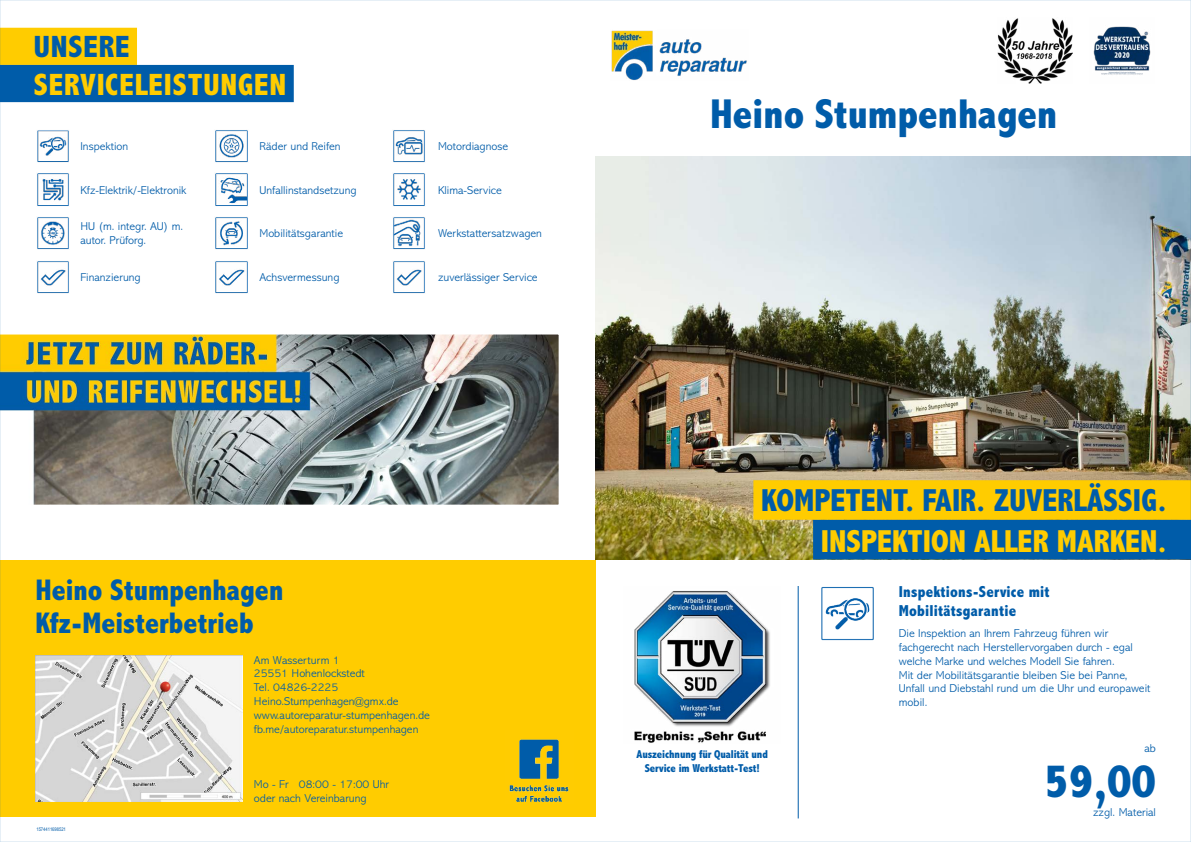
<style>
.page{position:relative;width:1191px;height:842px;background:#fff}
.page>*{position:absolute;margin:0;border:0;box-sizing:border-box;transform-origin:0 0}
.t1{font:800 condensed 48px "Abadi MT Pro";color:#005ca9}
.t2{font:800 condensed 42px "Abadi MT Pro";color:#005ca9}
.t3{font:800 condensed 32px "Abadi MT Pro";color:#005ca9}
.t4{font:800 condensed 32px "Abadi MT Pro";color:#fc0}
.t5{font:800 condensed 31px "Abadi MT Pro";letter-spacing:.025em;color:#fc0}
.t6{font:800 condensed 31px "Abadi MT Pro";letter-spacing:.025em;color:#005ca9}
.t7{font:800 condensed 30px/33px "Abadi MT Pro";color:#005ca9}
.t8{font:800 condensed 16px/19.2px "Abadi MT Pro";letter-spacing:.01em;color:#005ca9}
.t9{font:300 11.5px/13.8px "Abadi MT Pro";color:#005ca9}
.t10{font:800 condensed 11.5px/13.8px "Abadi MT Pro";letter-spacing:-.01em;color:#005ca9;text-align:center}
.t11{font:5px "Arial Narrow MT Std";color:#005ca9}
</style>
<div class="page">
<div style="left:0;top:28px;width:137px;height:37px;background:#fc0"></div>
<div style="left:0;top:65px;width:294px;height:37px;background:#005ca9"></div>
<img style="left:2px;top:334px;width:557px;height:171px">
<div style="left:0;top:559px;width:595px;height:257px;background:#fc0"></div>
<img style="left:35px;top:656px;width:207px;height:145px">
<hr style="left:797px;top:586px;width:1px;height:232px;background:#005ca9">
<img style="left:509px;top:739px;width:60px;height:63px">
<img style="left:611px;top:30px;width:136px;height:50px">
<img style="left:595px;top:157px;width:594px;height:402px">
<img style="left:634px;top:591px;width:136px;height:152px">
<img style="left:393px;top:261px;width:32px;height:33px">
<img style="left:393px;top:217px;width:32px;height:33px">
<img style="left:215px;top:217px;width:33px;height:33px">
<img style="left:37px;top:217px;width:32px;height:33px">
<img style="left:393px;top:173px;width:32px;height:33px">
<img style="left:215px;top:173px;width:33px;height:33px">
<img style="left:37px;top:173px;width:32px;height:33px">
<img style="left:393px;top:130px;width:32px;height:32px">
<img style="left:215px;top:130px;width:33px;height:32px">
<img style="left:37px;top:130px;width:32px;height:32px">
<img style="left:215px;top:261px;width:33px;height:33px">
<img style="left:37px;top:261px;width:32px;height:33px">
<img style="left:821px;top:586px;width:53px;height:55px">
<div style="left:813px;top:519px;width:378px;height:40px;background:#005ca9"></div>
<div style="left:753px;top:480px;width:438px;height:40px;background:#fc0"></div>
<img style="left:997px;top:18px;width:75px;height:65px">
<img style="left:1093px;top:26px;width:58px;height:49px">
<h3 class="t6" style="left:34px;top:30px;width:97px">UNSERE</h3>
<h3 class="t5" style="left:34px;top:67px;width:254px">SERVICELEISTUNGEN</h3>
<p class="t9" style="left:80px;top:139px;width:49px">Inspektion</p>
<p class="t9" style="left:259px;top:139px;width:83px">Räder und Reifen</p>
<p class="t9" style="left:438px;top:139px;width:72px">Motordiagnose</p>
<p class="t9" style="left:80px;top:183px;width:107px">Kfz-Elektrik/-Elektronik</p>
<p class="t9" style="left:259px;top:183px;width:99px">Unfallinstandsetzung</p>
<p class="t9" style="left:438px;top:183px;width:65px">Klima-Service</p>
<p class="t9" style="left:80px;top:220px;width:104px">HU (m. integr. AU) m. autor. Prüforg.</p>
<p class="t9" style="left:259px;top:227px;width:85px">Mobilitätsgarantie</p>
<p class="t9" style="left:438px;top:227px;width:105px">Werkstattersatzwagen</p>
<p class="t9" style="left:80px;top:271px;width:62px">Finanzierung</p>
<p class="t9" style="left:259px;top:271px;width:81px">Achsvermessung</p>
<p class="t9" style="left:438px;top:271px;width:101px">zuverlässiger Service</p>
<h3 class="t7" style="left:35px;top:574px;width:249px">Heino Stumpenhagen<br>Kfz-Meisterbetrieb</h3>
<p class="t9" style="left:254px;top:653px;width:177px">Am Wasserturm 1<br>25551 Hohenlockstedt<br>Tel. 04826-2225<br>Heino.Stumpenhagen@gmx.de www.autoreparatur-stumpenhagen.de fb.me/autoreparatur.stumpenhagen</p>
<p class="t11" style="left:36px;top:827px;width:31px">1574411698521</p>
<p class="t9" style="left:254px;top:777px;width:137px">Mo - Fr 08:00 - 17:00 Uhr oder nach Vereinbarung</p>
<h2 class="t2" style="left:710px;top:90px;width:348px">Heino Stumpenhagen</h2>
<h3 class="t3" style="left:761px;top:483px;width:407px">KOMPETENT. FAIR. ZUVERLÄSSIG.</h3>
<h3 class="t4" style="left:820px;top:523px;width:348px">INSPEKTION ALLER MARKEN.</h3>
<p class="t10" style="left:636px;top:748px;width:133px">Auszeichnung für Qualität und<br>Service im Werkstatt-Test!</p>
<h3 class="t8" style="left:899px;top:582px;width:152px">Inspektions-Service mit<br>Mobilitätsgarantie</h3>
<p class="t9" style="left:899px;top:627px;width:253px">Die Inspektion an Ihrem Fahrzeug führen wir fachgerecht nach Herstellervorgaben durch - egal welche Marke und welches Modell Sie fahren.<br>Mit der Mobilitätsgarantie bleiben Sie bei Panne, Unfall und Diebstahl rund um die Uhr und europaweit mobil.</p>
<p class="t9" style="left:1144px;top:742px;width:13px">ab</p>
<h1 class="t1" style="left:1044px;top:754px;width:113px">59,00</h1>
<p class="t9" style="left:1093px;top:805px;width:64px">zzgl. Material</p>
</div>
